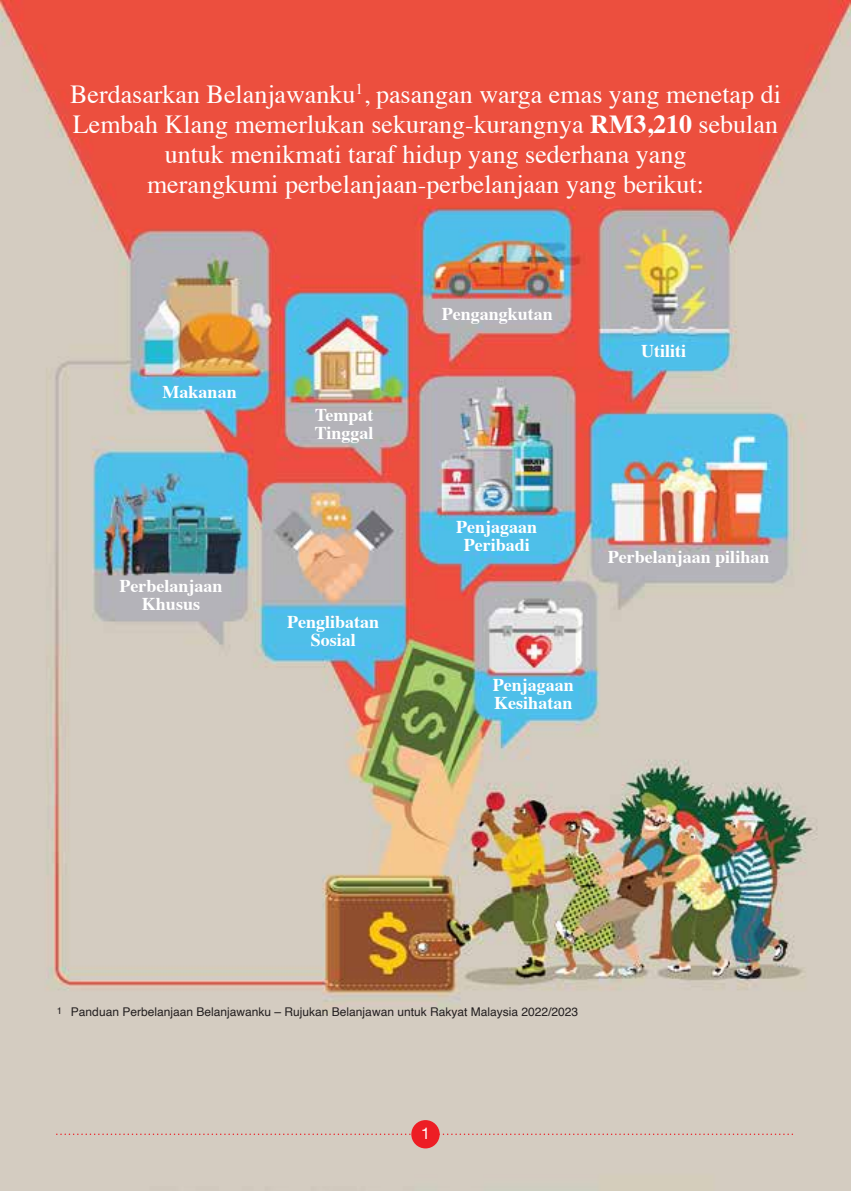
<style>
.page{position:relative;width:851px;height:1191px;background:#fff}
.page>*{position:absolute;margin:0;border:0;box-sizing:border-box;transform-origin:0 0}
.t1{font:26px/30px "Times";color:#fff;text-align:center}
.t2{font:700 18px/18px "Times";color:#fff;text-align:center}
.t3{font:16px "Helvetica Neue LT Std";color:#fff}
.t4{font:12px "Helvetica";color:#231f20}
.s1{font-weight:700}
</style>
<div class="page">
<img style="left:0;top:0;width:850px;height:1191px">
<svg style="left:57px;top:1133px;width:737px;height:2px"></svg>
<div style="left:411px;top:1120px;width:28px;height:28px;background:#ed1d24;border-radius:50%"></div>
<p class="t1" style="left:70px;top:77px;width:712px">Berdasarkan Belanjawanku<sup>1</sup>, pasangan warga emas yang menetap di Lembah Klang memerlukan sekurang-kurangnya <span class="s1">RM3,210</span> sebulan untuk menikmati taraf hidup yang sederhana yang<br>merangkumi perbelanjaan-perbelanjaan yang berikut:</p>
<p class="t2" style="left:163px;top:381px;width:76px">Makanan</p>
<p class="t2" style="left:315px;top:404px;width:60px;text-align:left">Tempat<br>Tinggal</p>
<p class="t2" style="left:119px;top:575px;width:104px">Perbelanjaan<br>Khusus</p>
<p class="t2" style="left:287px;top:611px;width:94px">Penglibatan<br>Sosial</p>
<p class="t2" style="left:441px;top:303px;width:113px">Pengangkutan</p>
<p class="t2" style="left:641px;top:340px;width:46px">Utiliti</p>
<p class="t2" style="left:456px;top:516px;width:82px">Penjagaan<br>Peribadi</p>
<p class="t2" style="left:607px;top:546px;width:163px">Perbelanjaan pilihan</p>
<p class="t2" style="left:492px;top:674px;width:82px;text-align:left">Penjagaan<br>Kesihatan</p>
<p class="t4" style="left:57px;top:1002px;width:523px"><sup>1</sup> Panduan Perbelanjaan Belanjawanku – Rujukan Belanjawan untuk Rakyat Malaysia 2022/2023</p>
<p class="t3" style="left:421px;top:1124px;width:10px">1</p>
</div>
